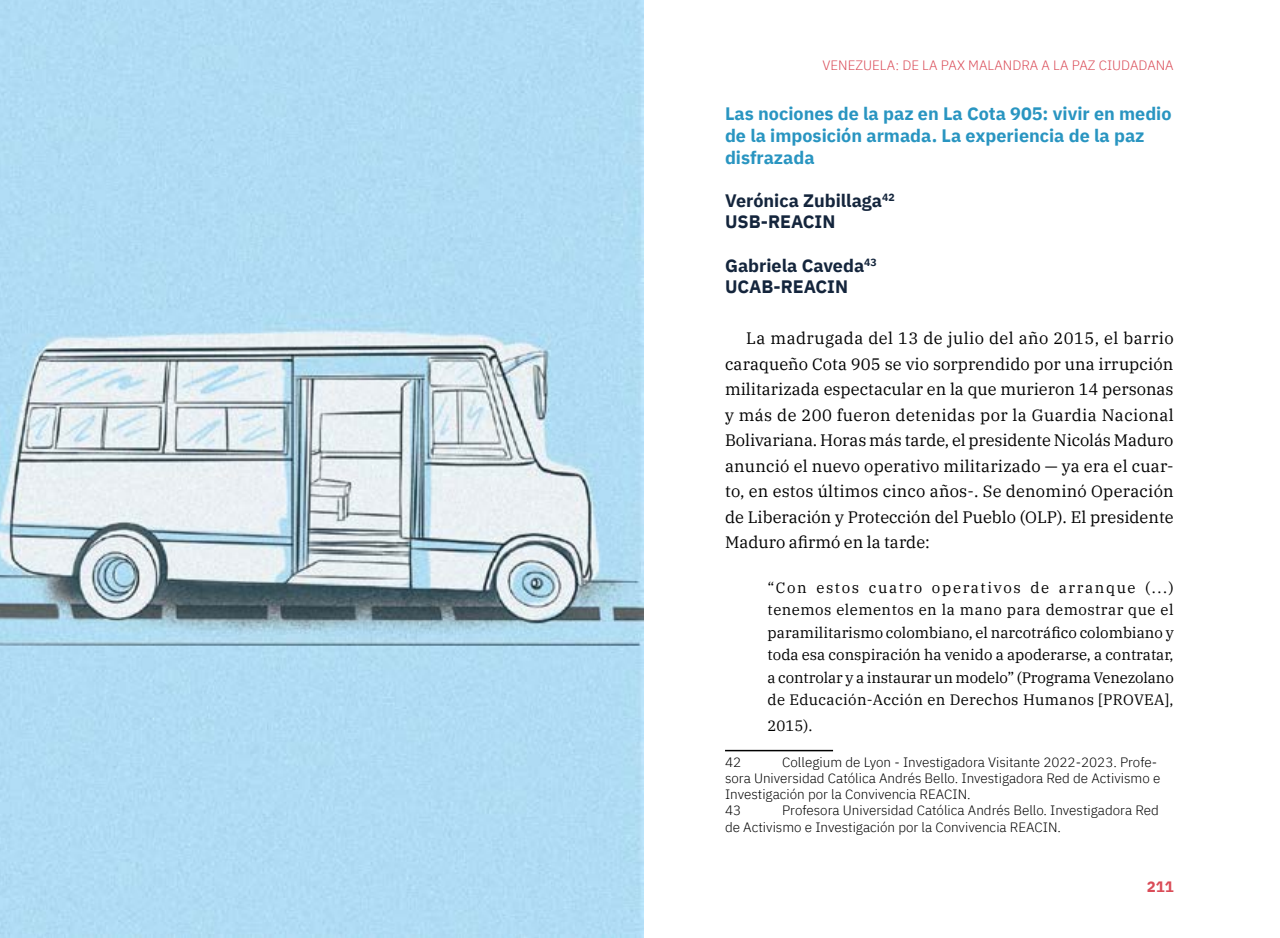
<style>
.page{position:relative;width:1280px;height:938px;background:#fff}
.page>*{position:absolute;margin:0;border:0;box-sizing:border-box;transform-origin:0 0}
.t1{font:700 18px/21.6px "IBM Plex Sans";color:#2995c1}
.t2{font:700 18px/21.6px "IBM Plex Sans";color:#14253c}
.t3{font:16.5px/25.5px "IBM Plex Serif";color:#000;text-align:justify}
.t4{font:15px/22.5px "IBM Plex Serif";letter-spacing:.025em;color:#000;text-align:justify}
.t5{font:700 15px "IBM Plex Sans";color:#da4b57}
.t6{font:300 13.5px/16.2px "IBM Plex Sans";color:#000}
.t7{font:300 13.5px "IBM Plex Sans";color:#da4b57}
</style>
<div class="page">
<hr style="left:725px;top:750px;width:108px;height:1px;background:#000">
<img style="left:0;top:0;width:643px;height:938px">
<p class="t7" style="left:822px;top:55px;width:353px">VENEZUELA: DE LA PAX MALANDRA A LA PAZ CIUDADANA</p>
<p class="t1" style="left:725px;top:102px;width:448px">Las nociones de la paz en La Cota 905: vivir en medio de la imposición armada. La experiencia de la paz disfrazada</p>
<p class="t2" style="left:725px;top:188px;width:171px">Verónica Zubillaga<sup>42<br></sup>USB-REACIN</p>
<p class="t2" style="left:725px;top:253px;width:153px">Gabriela Caveda<sup>43<br></sup>UCAB-REACIN</p>
<p class="t3" style="left:725px;top:324px;width:450px;text-indent:21px">La madrugada del 13 de julio del año 2015, el barrio caraqueño Cota 905 se vio sorprendido por una irrupción militarizada espectacular en la que murieron 14 personas y más de 200 fueron detenidas por la Guardia Nacional Bolivariana. Horas más tarde, el presidente Nicolás Maduro anunció el nuevo operativo militarizado — ya era el cuar&shy;to, en estos últimos cinco años-. Se denominó Operación de Liberación y Protección del Pueblo (OLP). El presidente Maduro afirmó en la tarde:</p>
<p class="t4" style="left:767px;top:574px;width:408px">“Con estos cuatro operativos de arranque (...) tenemos elementos en la mano para demostrar que el paramilitarismo colombiano, el narcotráfico colombiano y toda esa conspiración ha venido a apoderarse, a contratar, a controlar y a instaurar un modelo” (Programa Venezolano de Educación-Acción en Derechos Humanos [PROVEA],</p>
<p class="t4" style="left:767px;top:712px;width:46px">2015).</p>
<p class="t6" style="left:725px;top:752px;width:18px">42</p>
<p class="t6" style="left:725px;top:752px;width:437px;text-indent:57px">Collegium de Lyon - Investigadora Visitante 2022-2023. Profe&shy;sora Universidad Católica Andrés Bello. Investigadora Red de Activismo e Investigación por la Convivencia REACIN.<br>43</p>
<p class="t6" style="left:725px;top:801px;width:435px;text-indent:57px">Profesora Universidad Católica Andrés Bello. Investigadora Red de Activismo e Investigación por la Convivencia REACIN.</p>
<p class="t5" style="left:1147px;top:874px;width:28px">211</p>
</div>
